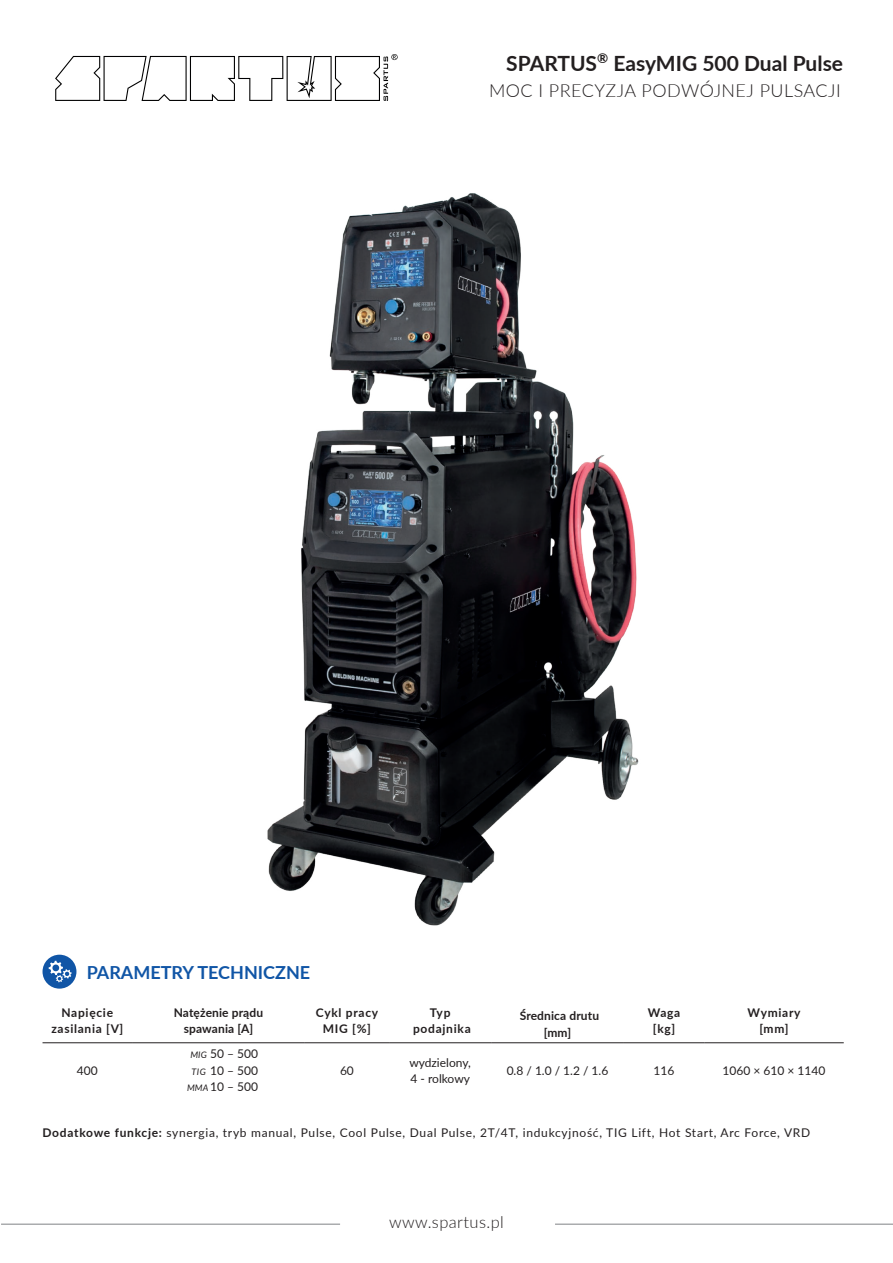
<style>
.page{position:relative;width:893px;height:1263px;background:#fff}
.page>*{position:absolute;margin:0;border:0;box-sizing:border-box;transform-origin:0 0}
.t1{font:700 21px "Lato";color:#231f20}
.t2{font:300 18px "Lato";letter-spacing:.025em;color:#231f20}
.t3{font:700 18px "Lato";color:#1055a6}
.t4{font:300 16.5px "Lato";letter-spacing:.025em;color:#231f20}
.t5{font:12px "Lato";letter-spacing:.055em;color:#231f20}
.t6{font:700 12px/16.5px "Lato";letter-spacing:.06em;color:#231f20;text-align:center}
.t7{font:12px/16.5px "Lato";color:#231f20;text-align:center}
.t8{font:700 12px/16.5px "Lato";letter-spacing:.01em;color:#231f20;text-align:center}
.s1{font-style:italic;font-size:9px}
.s2{font-weight:700}
</style>
<div class="page">
<svg style="left:55px;top:54px;width:343px;height:47px"></svg>
<hr style="left:1px;top:1224px;width:339px;height:1px;background:#808285">
<hr style="left:555px;top:1224px;width:338px;height:1px;background:#808285">
<hr style="left:43px;top:1042px;width:89px;height:1px;background:#231f20">
<hr style="left:132px;top:1042px;width:173px;height:1px;background:#231f20">
<hr style="left:305px;top:1042px;width:84px;height:1px;background:#231f20">
<hr style="left:389px;top:1042px;width:102px;height:1px;background:#231f20">
<hr style="left:491px;top:1042px;width:133px;height:1px;background:#231f20">
<hr style="left:624px;top:1042px;width:80px;height:1px;background:#231f20">
<hr style="left:704px;top:1042px;width:140px;height:1px;background:#231f20">
<svg style="left:43px;top:955px;width:33px;height:34px"></svg>
<img style="left:267px;top:193px;width:372px;height:733px">
<h1 class="t1" style="left:506px;top:48px;width:338px">SPARTUS<sup>®</sup> EasyMIG 500 Dual Pulse</h1>
<h2 class="t2" style="left:489px;top:78px;width:353px">MOC I PRECYZJA PODWÓJNEJ PULSACJI</h2>
<h2 class="t3" style="left:87px;top:959px;width:225px">PARAMETRY TECHNICZNE</h2>
<p class="t6" style="left:51px;top:1004px;width:73px">Napięcie zasilania [V]</p>
<p class="t8" style="left:174px;top:1004px;width:91px">Natężenie prądu spawania [A]</p>
<p class="t6" style="left:316px;top:1004px;width:64px">Cykl pracy<br>MIG [%]</p>
<p class="t6" style="left:413px;top:1004px;width:59px">Typ podajnika</p>
<p class="t8" style="left:520px;top:1007px;width:81px">Średnica drutu [mm]</p>
<p class="t6" style="left:648px;top:1004px;width:34px">Waga [kg]</p>
<p class="t6" style="left:748px;top:1004px;width:55px">Wymiary [mm]</p>
<p class="t5" style="left:77px;top:1062px;width:22px">400</p>
<p class="t7" style="left:187px;top:1045px;width:72px"><span class="s1">MIG</span> 50 – 500<br><span class="s1">TIG</span> 10 – 500<br><span class="s1">MMA</span> 10 – 500</p>
<p class="t5" style="left:340px;top:1062px;width:15px">60</p>
<p class="t7" style="left:409px;top:1053px;width:63px;text-align:left">wydzielony,<br>4 - rolkowy</p>
<p class="t5" style="left:507px;top:1062px;width:103px">0.8 / 1.0 / 1.2 / 1.6</p>
<p class="t5" style="left:654px;top:1062px;width:22px">116</p>
<p class="t7" style="left:723px;top:1062px;width:104px">1060 × 610 × 1140</p>
<p class="t5" style="left:43px;top:1124px;width:769px"><span class="s2">Dodatkowe funkcje:</span> synergia, tryb manual, Pulse, Cool Pulse, Dual Pulse, 2T/4T, indukcyjność, TIG Lift, Hot Start, Arc Force, VRD</p>
<h3 class="t4" style="left:389px;top:1210px;width:116px">www.spartus.pl</h3>
</div>
